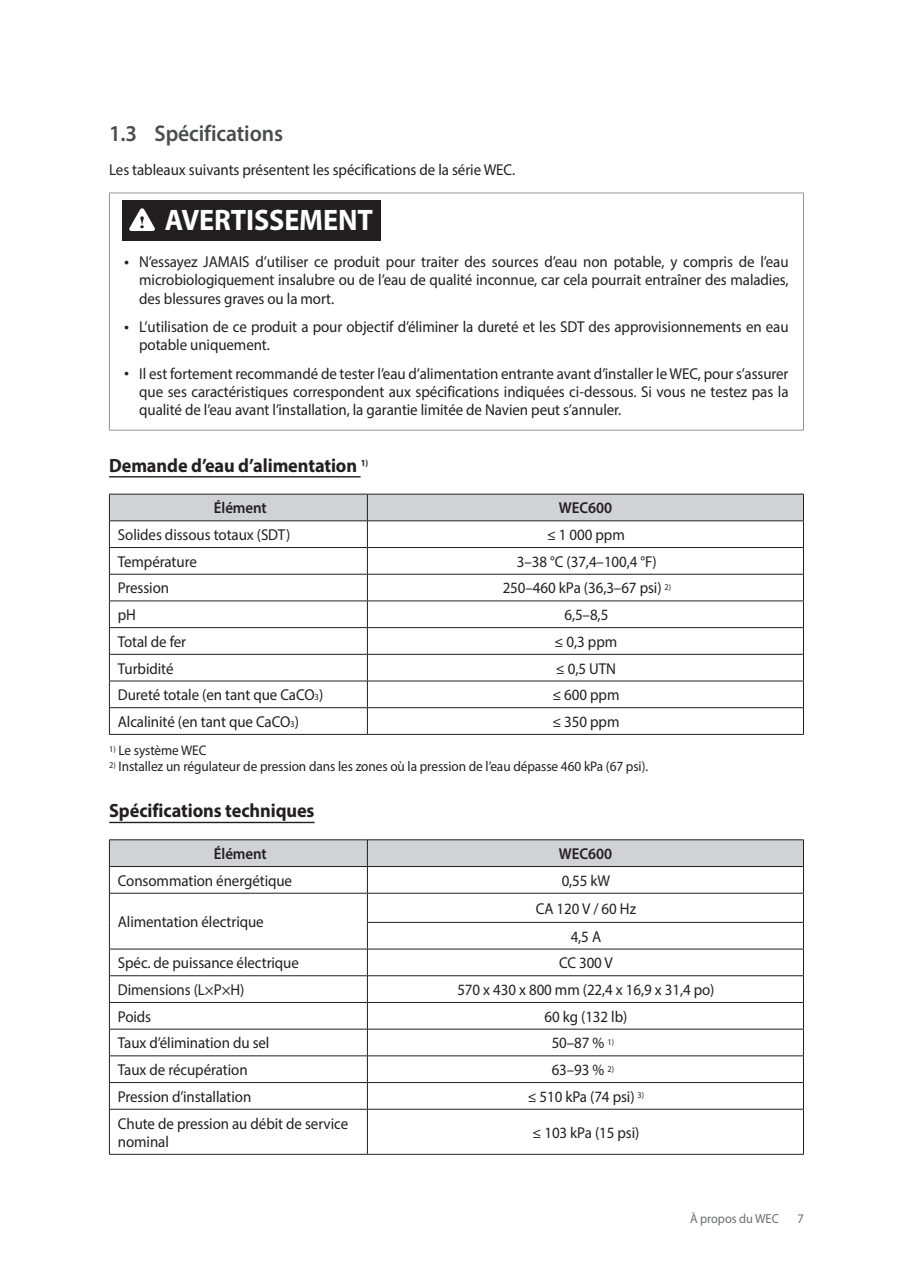
<style>
.page{position:relative;width:903px;height:1275px;background:#fff}
.page>*{position:absolute;margin:0;border:0;box-sizing:border-box;transform-origin:0 0}
.t1{font:700 29.75px "Myriad Pro";letter-spacing:-.005em;color:#fff;scale:.95 1}
.t2{font:600 22.75px "Myriad Pro";letter-spacing:-.005em;color:#4b4c4d;scale:.95 1}
.t3{font:700 19.25px "Myriad Pro";letter-spacing:-.005em;color:#231f20;scale:.95 1}
.t4{font:15.75px/18.4px "Myriad Pro";letter-spacing:-.005em;color:#231f20;text-align:justify;scale:.95 1}
.t5{font:600 15.75px "Myriad Pro";letter-spacing:-.005em;color:#231f20;scale:.95 1}
.t6{font:14px "Myriad Pro";letter-spacing:-.005em;color:#231f20;scale:.95 1}
.t7{font:13.12px "Myriad Pro";letter-spacing:-.005em;color:#6c6d70;scale:.95 1}
.s1{font-family:"Arial";font-size:8.75px}
.s2{font-size:9.1px}
</style>
<div class="page">
<hr style="left:109px;top:476px;width:252px;height:1px;background:#231f20">
<hr style="left:109px;top:822px;width:206px;height:1px;background:#231f20">
<hr style="left:109px;top:193px;width:695px;height:1px;background:#939598">
<hr style="left:109px;top:193px;width:1px;height:47px;background:#939598">
<hr style="left:803px;top:193px;width:1px;height:47px;background:#939598">
<hr style="left:109px;top:240px;width:1px;height:190px;background:#939598">
<hr style="left:803px;top:240px;width:1px;height:190px;background:#939598">
<hr style="left:109px;top:430px;width:695px;height:1px;background:#939598">
<div style="left:122px;top:200px;width:258px;height:41px;background:#231f20"></div>
<svg style="left:129px;top:208px;width:26px;height:23px"></svg>
<hr style="left:109px;top:734px;width:258px;height:1px;background:#231f20">
<hr style="left:367px;top:734px;width:437px;height:1px;background:#231f20">
<svg style="left:109px;top:494px;width:695px;height:240px"></svg>
<hr style="left:109px;top:1109px;width:1px;height:45px;background:#231f20">
<hr style="left:367px;top:839px;width:437px;height:1px;background:#231f20">
<hr style="left:109px;top:839px;width:258px;height:1px;background:#231f20">
<hr style="left:109px;top:1109px;width:258px;height:1px;background:#231f20">
<hr style="left:109px;top:1154px;width:258px;height:1px;background:#231f20">
<hr style="left:803px;top:1109px;width:1px;height:45px;background:#231f20">
<svg style="left:109px;top:840px;width:695px;height:269px"></svg>
<hr style="left:367px;top:1109px;width:437px;height:1px;background:#231f20">
<hr style="left:367px;top:1109px;width:1px;height:45px;background:#231f20">
<hr style="left:367px;top:1154px;width:437px;height:1px;background:#231f20">
<h2 class="t2" style="left:109px;top:119px;width:185px">1.3 Spécifications</h2>
<p class="t4" style="left:109px;top:161px;width:429px">Les tableaux suivants présentent les spécifications de la série WEC.</p>
<h1 class="t1" style="left:165px;top:201px;width:221px">AVERTISSEMENT</h1>
<p class="t4" style="left:139px;top:252px;width:685px;text-indent:-15px"><span class="s1">●</span> N’essayez JAMAIS d’utiliser ce produit pour traiter des sources d’eau non potable, y compris de l’eau microbiologiquement insalubre ou de l’eau de qualité inconnue, car cela pourrait entraîner des maladies, des blessures graves ou la mort.</p>
<p class="t4" style="left:139px;top:317px;width:685px;text-indent:-15px"><span class="s1">●</span> L’utilisation de ce produit a pour objectif d’éliminer la dureté et les SDT des approvisionnements en eau potable uniquement.</p>
<p class="t4" style="left:139px;top:364px;width:685px;text-indent:-15px"><span class="s1">●</span> Il est fortement recommandé de tester l’eau d’alimentation entrante avant d’installer le WEC, pour s’assurer que ses caractéristiques correspondent aux spécifications indiquées ci-dessous. Si vous ne testez pas la qualité de l’eau avant l’installation, la garantie limitée de Navien peut s’annuler.</p>
<p class="t3" style="left:109px;top:452px;width:274px">Demande d’eau d’alimentation <sup>1)</sup></p>
<p class="t5" style="left:214px;top:498px;width:57px">Élément</p>
<p class="t5" style="left:559px;top:498px;width:57px">WEC600</p>
<p class="t4" style="left:118px;top:525px;width:183px">Solides dissous totaux (SDT)</p>
<p class="t4" style="left:547px;top:525px;width:83px">≤ 1 000 ppm</p>
<p class="t4" style="left:118px;top:552px;width:85px">Température</p>
<p class="t4" style="left:517px;top:552px;width:149px">3–38 °C (37,4–100,4 °F)</p>
<p class="t4" style="left:118px;top:579px;width:56px">Pression</p>
<p class="t4" style="left:503px;top:579px;width:179px">250–460 kPa (36,3–67 psi) <sup>2)</sup></p>
<p class="t4" style="left:118px;top:605px;width:21px">pH</p>
<p class="t4" style="left:564px;top:605px;width:48px">6,5–8,5</p>
<p class="t4" style="left:118px;top:632px;width:73px">Total de fer</p>
<p class="t4" style="left:555px;top:632px;width:67px">≤ 0,3 ppm</p>
<p class="t4" style="left:118px;top:659px;width:60px">Turbidité</p>
<p class="t4" style="left:556px;top:659px;width:65px">≤ 0,5 UTN</p>
<p class="t4" style="left:118px;top:685px;width:218px">Dureté totale (en tant que CaCO<span class="s2">3</span>)</p>
<p class="t4" style="left:552px;top:685px;width:72px">≤ 600 ppm</p>
<p class="t4" style="left:118px;top:712px;width:192px">Alcalinité (en tant que CaCO<span class="s2">3</span>)</p>
<p class="t4" style="left:552px;top:712px;width:72px">≤ 350 ppm</p>
<p class="t6" style="left:109px;top:742px;width:104px"><sup>1)</sup> Le système WEC</p>
<p class="t6" style="left:109px;top:758px;width:569px"><sup>2)</sup> Installez un régulateur de pression dans les zones où la pression de l’eau dépasse 460 kPa (67 psi).</p>
<p class="t3" style="left:109px;top:798px;width:218px">Spécifications techniques</p>
<p class="t5" style="left:214px;top:844px;width:57px">Élément</p>
<p class="t5" style="left:559px;top:844px;width:57px">WEC600</p>
<p class="t4" style="left:118px;top:871px;width:185px">Consommation énergétique</p>
<p class="t4" style="left:562px;top:871px;width:53px">0,55 kW</p>
<p class="t4" style="left:118px;top:912px;width:155px">Alimentation électrique</p>
<p class="t4" style="left:536px;top:894px;width:107px;line-height:28px;text-align:center">CA 120 V / 60 Hz<br>4,5 A</p>
<p class="t4" style="left:118px;top:954px;width:192px">Spéc. de puissance électrique</p>
<p class="t4" style="left:559px;top:954px;width:58px">CC 300 V</p>
<p class="t4" style="left:118px;top:980px;width:135px">Dimensions (L×P×H)</p>
<p class="t4" style="left:457px;top:980px;width:272px">570 x 430 x 800 mm (22,4 x 16,9 x 31,4 po)</p>
<p class="t4" style="left:118px;top:1007px;width:37px">Poids</p>
<p class="t4" style="left:544px;top:1007px;width:89px">60 kg (132 lb)</p>
<p class="t4" style="left:118px;top:1034px;width:161px">Taux d’élimination du sel</p>
<p class="t4" style="left:552px;top:1034px;width:67px">50–87 % <sup>1)</sup></p>
<p class="t4" style="left:118px;top:1060px;width:138px">Taux de récupération</p>
<p class="t4" style="left:552px;top:1060px;width:67px">63–93 % <sup>2)</sup></p>
<p class="t4" style="left:118px;top:1087px;width:142px">Pression d’installation</p>
<p class="t4" style="left:528px;top:1087px;width:124px">≤ 510 kPa (74 psi) <sup>3)</sup></p>
<p class="t4" style="left:118px;top:1114px;width:244px">Chute de pression au débit de service nominal</p>
<p class="t4" style="left:532px;top:1123px;width:114px">≤ 103 kPa (15 psi)</p>
<p class="t7" style="left:690px;top:1210px;width:95px">À propos du WEC</p>
<p class="t7" style="left:797px;top:1210px;width:8px">7</p>
</div>
